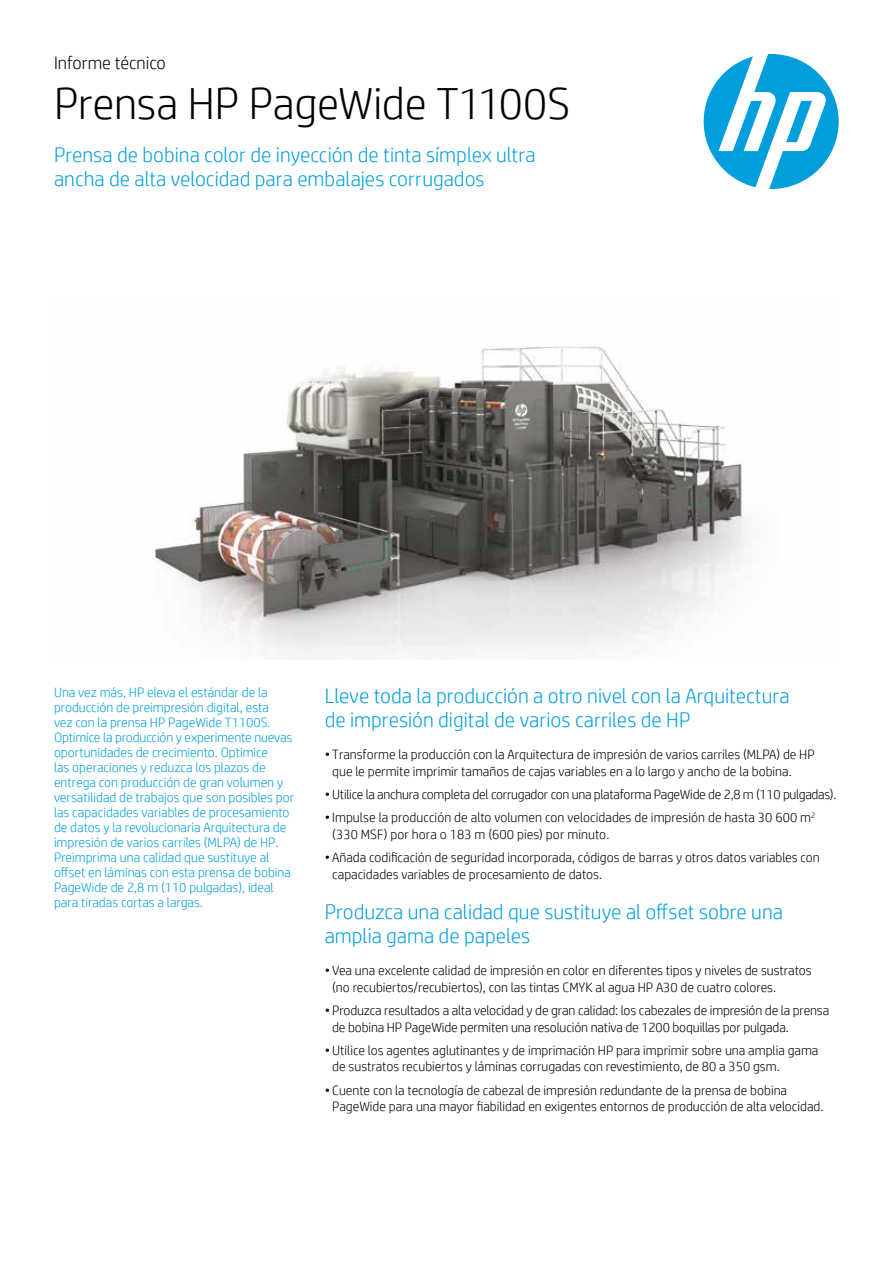
<style>
.page{position:relative;width:893px;height:1263px;background:#fff}
.page>*{position:absolute;margin:0;border:0;box-sizing:border-box;transform-origin:0 0}
.t1{font:300 45px "HP Simplified";letter-spacing:-.005em;color:#000}
.t2{font:300 21px/24px "HP Simplified";color:#009edb}
.t3{font:300 18px "HP Simplified";color:#000}
.t4{font:300 13.5px/16.5px "HP Simplified";color:#000}
.t5{font:300 13.5px/15px "HP Simplified";color:#009edb}
.t6{font:300 13.5px "HP Simplified";letter-spacing:-.02em;color:#000}
</style>
<div class="page">
<svg style="left:704px;top:54px;width:135px;height:135px"></svg>
<img style="left:154px;top:346px;width:593px;height:309px">
<h3 class="t3" style="left:54px;top:51px;width:113px">Informe técnico</h3>
<h1 class="t1" style="left:54px;top:74px;width:518px">Prensa HP PageWide T1100S</h1>
<h2 class="t2" style="left:54px;top:142px;width:483px">Prensa de bobina color de inyección de tinta símplex ultra ancha de alta velocidad para embalajes corrugados</h2>
<p class="t5" style="left:54px;top:684px;width:242px">Una vez más, HP eleva el estándar de la producción de preimpresión digital, esta<br>vez con la prensa HP PageWide T1100S.<br>Optimice la producción y experimente nuevas oportunidades de crecimiento. Optimice<br>las operaciones y reduzca los plazos de entrega con producción de gran volumen y versatilidad de trabajos que son posibles por las capacidades variables de procesamiento de datos y la revolucionaria Arquitectura de impresión de varios carriles (MLPA) de HP.<br>Preimprima una calidad que sustituye al offset en láminas con esta prensa de bobina PageWide de 2,8 m (110 pulgadas), ideal para tiradas cortas a largas.</p>
<h2 class="t2" style="left:325px;top:683px;width:467px">Lleve toda la producción a otro nivel con la Arquitectura de impresión digital de varios carriles de HP</h2>
<p class="t4" style="left:332px;top:746px;width:484px;text-indent:-8px">• Transforme la producción con la Arquitectura de impresión de varios carriles (MLPA) de HP que le permite imprimir tamaños de cajas variables en a lo largo y ancho de la bobina.</p>
<p class="t6" style="left:325px;top:785px;width:513px">• Utilice la anchura completa del corrugador con una plataforma PageWide de 2,8 m (110 pulgadas).</p>
<p class="t4" style="left:332px;top:809px;width:485px;text-indent:-8px">• Impulse la producción de alto volumen con velocidades de impresión de hasta 30 600 m<sup>2 </sup>(330 MSF) por hora o 183 m (600 pies) por minuto.</p>
<p class="t4" style="left:332px;top:849px;width:489px;text-indent:-8px">• Añada codificación de seguridad incorporada, códigos de barras y otros datos variables con capacidades variables de procesamiento de datos.</p>
<h2 class="t2" style="left:325px;top:899px;width:460px">Produzca una calidad que sustituye al offset sobre una amplia gama de papeles</h2>
<p class="t4" style="left:332px;top:962px;width:481px;text-indent:-8px">• Vea una excelente calidad de impresión en color en diferentes tipos y niveles de sustratos (no recubiertos/recubiertos), con las tintas CMYK al agua HP A30 de cuatro colores.</p>
<p class="t4" style="left:332px;top:1002px;width:498px;text-indent:-8px">• Produzca resultados a alta velocidad y de gran calidad: los cabezales de impresión de la prensa de bobina HP PageWide permiten una resolución nativa de 1200 boquillas por pulgada.</p>
<p class="t4" style="left:332px;top:1042px;width:488px;text-indent:-8px">• Utilice los agentes aglutinantes y de imprimación HP para imprimir sobre una amplia gama de sustratos recubiertos y láminas corrugadas con revestimiento, de 80 a 350 gsm.</p>
<p class="t4" style="left:332px;top:1081px;width:493px;text-indent:-8px">• Cuente con la tecnología de cabezal de impresión redundante de la prensa de bobina<br>PageWide para una mayor fiabilidad en exigentes entornos de producción de alta velocidad.</p>
</div>
